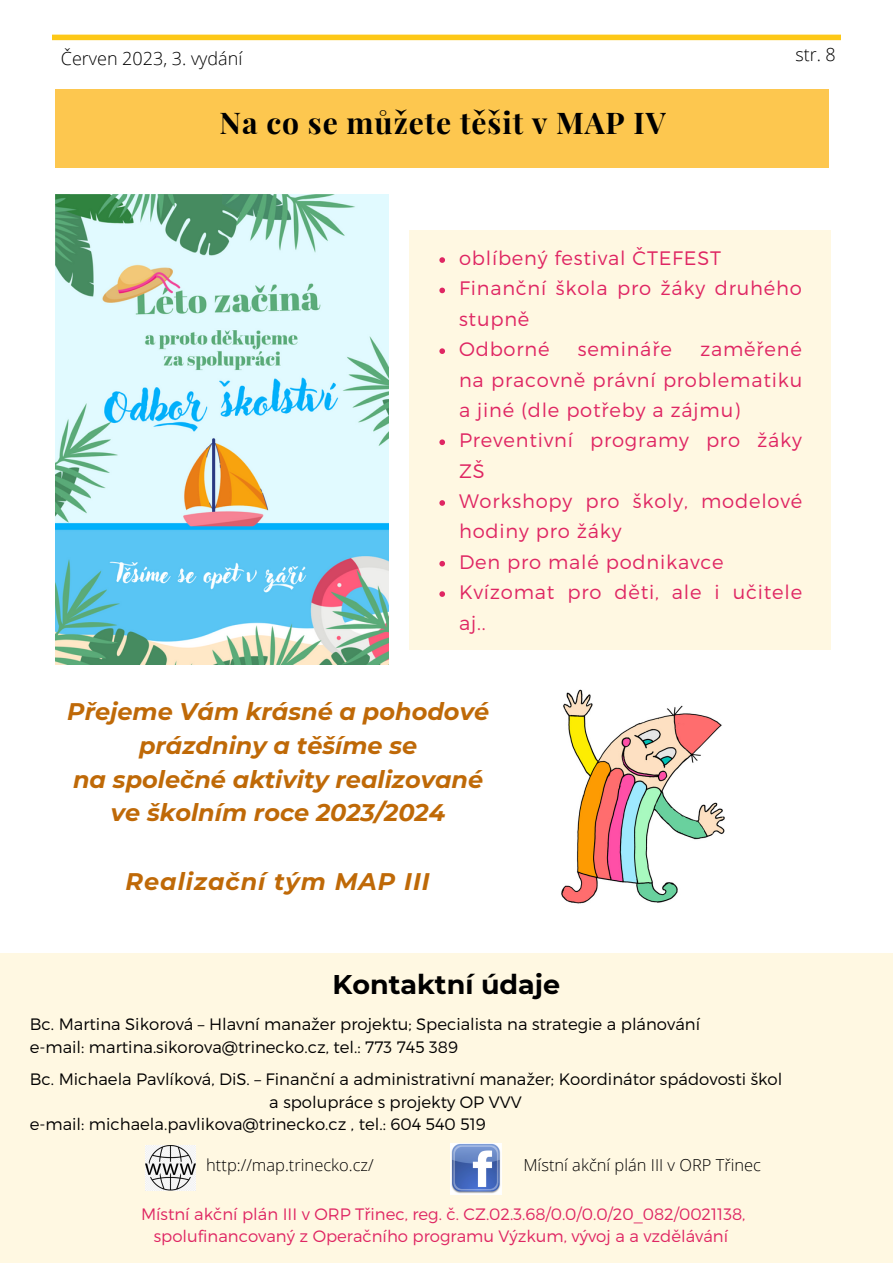
<style>
.page{position:relative;width:893px;height:1264px;background:#fff}
.page>*{position:absolute;margin:0;border:0;box-sizing:border-box;transform-origin:0 0}
.t1{font:700 30px "Playfair Display";letter-spacing:.03em;color:#000}
.t2{font:700 27px "Montserrat";color:#000}
.t3{font:italic 700 24px "Montserrat";color:#bf6907}
.t4{font:italic 700 24px "Montserrat";letter-spacing:.04em;color:#bf6907}
.t5{font:300 19.5px/30.3px "Montserrat";letter-spacing:.04em;color:#df2663}
.t6{font:300 18px "Open Sans";color:#000}
.t7{font:300 16.5px "Montserrat";color:#000}
.t8{font:300 16.5px "Montserrat";color:#df2663}
.t9{font:300 16.5px "Open Sans";color:#000}
</style>
<div class="page">
<div style="left:409px;top:230px;width:421px;height:420px;background:#fff8e2"></div>
<svg style="left:53px;top:34px;width:787px;height:7px;background:#fdd346"></svg>
<div style="left:0;top:953px;width:892px;height:309px;background:#fff8e2"></div>
<img style="left:450px;top:1143px;width:51px;height:51px">
<img style="left:145px;top:1145px;width:51px;height:45px">
<div style="left:55px;top:89px;width:773px;height:78px;background:#fdc74f"></div>
<img style="left:55px;top:194px;width:333px;height:470px">
<img style="left:561px;top:689px;width:163px;height:215px">
<svg style="left:439px;top:257px;width:6px;height:6px"></svg>
<svg style="left:439px;top:287px;width:6px;height:6px"></svg>
<svg style="left:439px;top:348px;width:6px;height:6px"></svg>
<svg style="left:439px;top:439px;width:6px;height:6px"></svg>
<svg style="left:439px;top:500px;width:6px;height:6px"></svg>
<svg style="left:439px;top:561px;width:6px;height:5px"></svg>
<svg style="left:439px;top:591px;width:6px;height:6px"></svg>
<p class="t6" style="left:61px;top:46px;width:183px">Červen 2023, 3. vydání</p>
<p class="t1" style="left:219px;top:102px;width:448px">Na co se můžete těšit v MAP IV</p>
<p class="t6" style="left:795px;top:42px;width:42px">str. 8</p>
<p class="t5" style="left:459px;top:242px;width:263px">oblíbený festival ČTEFEST</p>
<p class="t5" style="left:459px;top:272px;width:344px">Finanční škola pro žáky druhého stupně</p>
<p class="t5" style="left:459px;top:333px;width:92px">Odborné</p>
<p class="t5" style="left:577px;top:333px;width:95px">semináře</p>
<p class="t5" style="left:459px;top:333px;width:345px;text-align:justify;text-indent:241px">zaměřené na pracovně právní problematiku a jiné (dle potřeby a zájmu)</p>
<p class="t5" style="left:459px;top:424px;width:344px">Preventivní programy pro žáky<br>ZŠ</p>
<p class="t5" style="left:459px;top:485px;width:345px">Workshopy pro školy, modelové hodiny pro žáky</p>
<p class="t5" style="left:459px;top:545px;width:266px">Den pro malé podnikavce</p>
<p class="t5" style="left:459px;top:576px;width:344px">Kvízomat pro děti, ale i učitele aj..</p>
<p class="t3" style="left:67px;top:697px;width:423px">Přejeme Vám krásné a pohodové</p>
<p class="t3" style="left:139px;top:730px;width:279px">prázdniny a těšíme se</p>
<p class="t3" style="left:73px;top:764px;width:411px">na společné aktivity realizované</p>
<p class="t3" style="left:111px;top:798px;width:336px">ve školním roce 2023/2024</p>
<p class="t4" style="left:126px;top:866px;width:305px">Realizační tým MAP III</p>
<p class="t2" style="left:332px;top:967px;width:229px">Kontaktní údaje</p>
<p class="t7" style="left:30px;top:1013px;width:671px">Bc. Martina Sikorová – Hlavní manažer projektu; Specialista na strategie a plánování</p>
<p class="t7" style="left:30px;top:1036px;width:429px">e-mail: martina.sikorova@trinecko.cz, tel.: 773 745 389</p>
<p class="t7" style="left:30px;top:1068px;width:754px">Bc. Michaela Pavlíková, DiS. – Finanční a administrativní manažer; Koordinátor spádovosti škol</p>
<p class="t7" style="left:269px;top:1091px;width:254px">a spolupráce s projekty OP VVV</p>
<p class="t7" style="left:30px;top:1113px;width:457px">e-mail: michaela.pavlikova@trinecko.cz , tel.: 604 540 519</p>
<p class="t9" style="left:206px;top:1153px;width:169px">http://map.trinecko.cz/</p>
<p class="t9" style="left:523px;top:1153px;width:239px">Místní akční plán III v ORP Třinec</p>
<p class="t8" style="left:141px;top:1203px;width:606px">Místní akční plán III v ORP Třinec, reg. č. CZ.02.3.68/0.0/0.0/20_082/0021138,</p>
<p class="t8" style="left:154px;top:1225px;width:575px">spolufinancovaný z Operačního programu Výzkum, vývoj a a vzdělávání</p>
</div>
